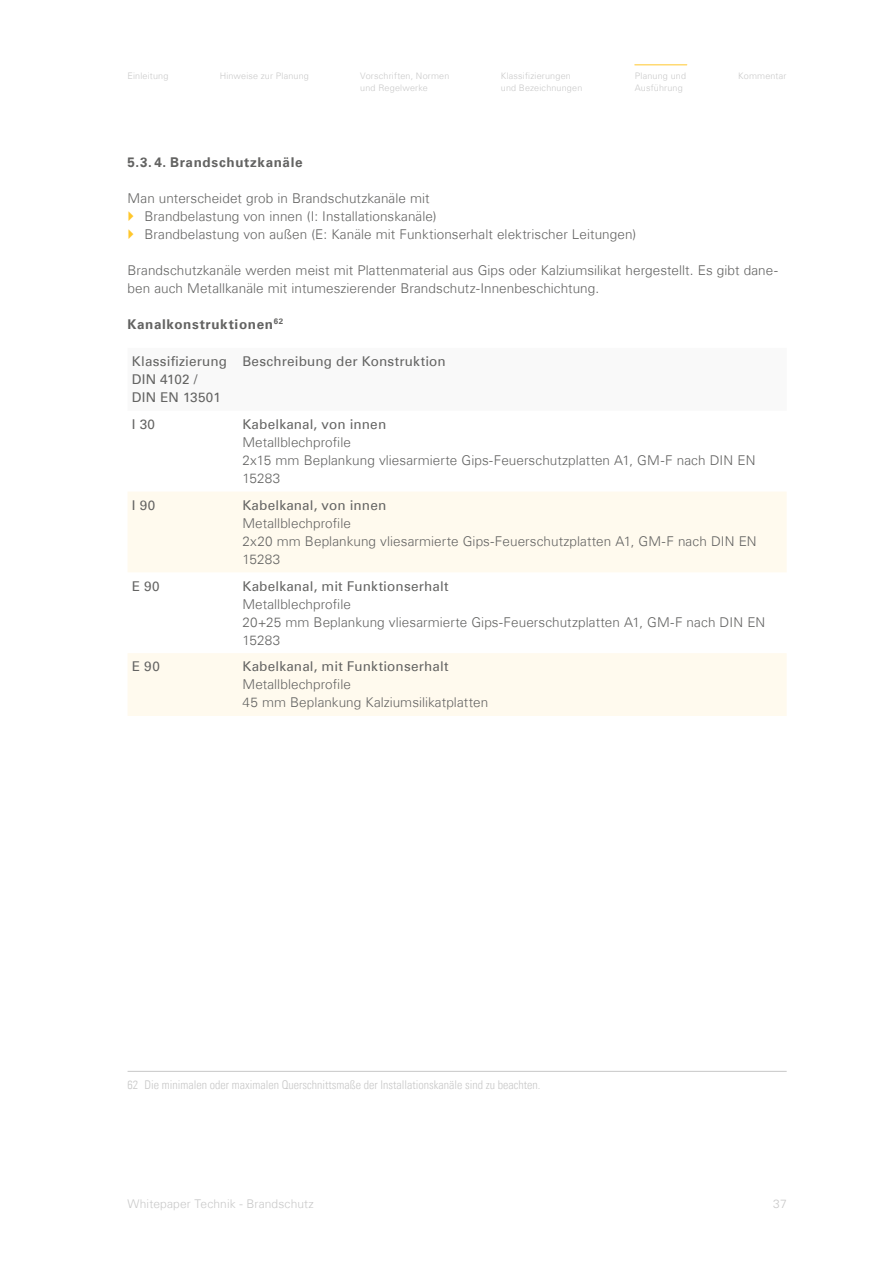
<style>
.page{position:relative;width:893px;height:1263px;background:#fff}
.page>*{position:absolute;margin:0;border:0;box-sizing:border-box;transform-origin:0 0}
.t1{font:300 13.5px/18px "Univers Com 45";letter-spacing:.005em;color:#636362}
.t2{font:13.5px/18px "Univers Com 55 Roman";letter-spacing:.01em;color:#636362}
.t3{font:700 13.5px "Univers Com 65";letter-spacing:.045em;color:#636362}
.t4{font:12px "Univers Com 47 Light Cond";color:#c8c8c8}
.t5{font:300 12px "Univers Com 45";letter-spacing:.01em;color:#c8c8c8}
.t6{font:300 9px/12px "Univers Com 45";letter-spacing:.02em;color:#c8c8c8}
</style>
<div class="page">
<hr style="left:635px;top:64px;width:52px;height:1px;background:#ffc72c">
<svg style="left:128px;top:492px;width:659px;height:224px;fill:#fffaee"></svg>
<hr style="left:128px;top:1071px;width:659px;height:1px;background:#c8c8c8">
<p class="t6" style="left:128px;top:70px;width:42px">Einleitung</p>
<p class="t6" style="left:220px;top:70px;width:91px">Hinweise zur Planung</p>
<p class="t6" style="left:360px;top:70px;width:91px">Vorschriften, Normen und Regelwerke</p>
<p class="t6" style="left:501px;top:70px;width:83px">Klassifizierungen und Bezeichnungen</p>
<p class="t6" style="left:635px;top:70px;width:53px">Planung und</p>
<p class="t6" style="left:738px;top:70px;width:50px">Kommentar</p>
<p class="t6" style="left:635px;top:82px;width:50px">Ausführung</p>
<p class="t3" style="left:128px;top:154px;width:177px">5.3. 4. Brandschutzkanäle</p>
<p class="t1" style="left:145px;top:189px;width:493px;text-indent:-17px">Man unterscheidet grob in Brandschutzkanäle mit<br>Brandbelastung von innen (I: Installationskanäle)<br>Brandbelastung von außen (E: Kanäle mit Funktionserhalt elektrischer Leitungen)</p>
<p class="t1" style="left:128px;top:261px;width:652px">Brandschutzkanäle werden meist mit Plattenmaterial aus Gips oder Kalziumsilikat hergestellt. Es gibt dane&shy;ben auch Metallkanäle mit intumeszierender Brandschutz-Innenbeschichtung.</p>
<p class="t3" style="left:128px;top:316px;width:157px">Kanalkonstruktionen<sup>62</sup></p>
<p class="t2" style="left:132px;top:352px;width:97px">Klassifizierung<br>DIN 4102 /<br>DIN EN 13501</p>
<p class="t2" style="left:242px;top:352px;width:205px">Beschreibung der Konstruktion</p>
<p class="t2" style="left:132px;top:415px;width:25px">I 30</p>
<p class="t2" style="left:242px;top:415px;width:145px">Kabelkanal, von innen</p>
<p class="t1" style="left:242px;top:433px;width:515px">Metallblechprofile<br>2x15 mm Beplankung vliesarmierte Gips-Feuerschutzplatten A1, GM-F nach DIN EN<br>15283</p>
<p class="t2" style="left:132px;top:496px;width:25px">I 90</p>
<p class="t2" style="left:242px;top:496px;width:145px">Kabelkanal, von innen</p>
<p class="t1" style="left:242px;top:514px;width:516px">Metallblechprofile<br>2x20 mm Beplankung vliesarmierte Gips-Feuerschutzplatten A1, GM-F nach DIN EN<br>15283</p>
<p class="t2" style="left:132px;top:577px;width:29px">E 90</p>
<p class="t2" style="left:242px;top:577px;width:208px">Kabelkanal, mit Funktionserhalt</p>
<p class="t1" style="left:242px;top:595px;width:524px">Metallblechprofile<br>20+25 mm Beplankung vliesarmierte Gips-Feuerschutzplatten A1, GM-F nach DIN EN<br>15283</p>
<p class="t2" style="left:132px;top:658px;width:29px">E 90</p>
<p class="t2" style="left:242px;top:658px;width:208px">Kabelkanal, mit Funktionserhalt</p>
<p class="t1" style="left:242px;top:676px;width:247px">Metallblechprofile<br>45 mm Beplankung Kalziumsilikatplatten</p>
<p class="t4" style="left:128px;top:1078px;width:414px">62 Die minimalen oder maximalen Querschnittsmaße der Installationskanäle sind zu beachten.</p>
<p class="t5" style="left:128px;top:1196px;width:188px">Whitepaper Technik - Brandschutz</p>
<p class="t5" style="left:773px;top:1196px;width:15px">37</p>
</div>
